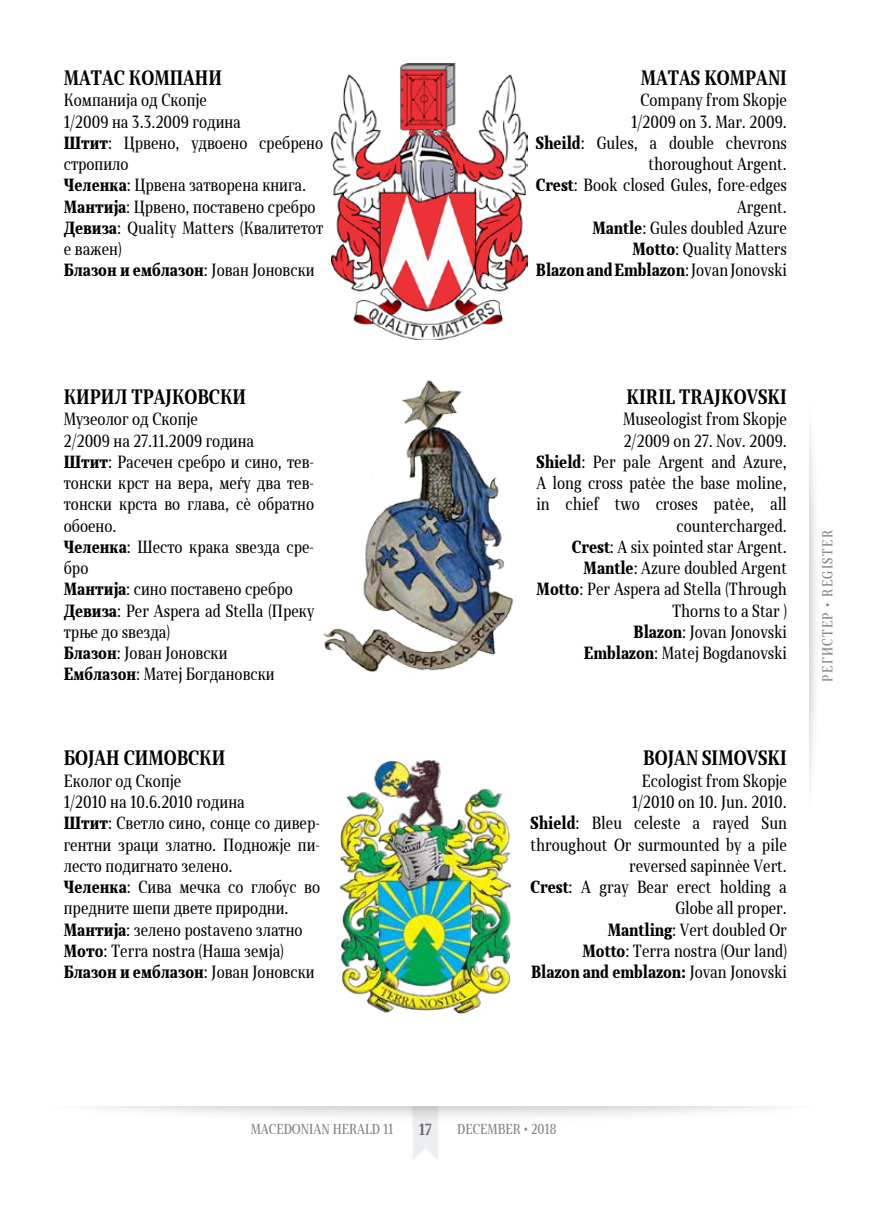
<style>
.page{position:relative;width:872px;height:1212px;background:#fff}
.page>*{position:absolute;margin:0;border:0;box-sizing:border-box;transform-origin:0 0}
.t1{font:700 19.5px "Skola Serif Cn";color:#000}
.t2{font:16.5px/21.3px "Skola Serif Cn";color:#000}
.t3{font:700 15px "Skola Serif Cn";color:#68676c}
.t4{font:13.5px "Skola Serif Cn";color:#818084}
.t5{font:13.5px "Skola Serif Cn";letter-spacing:.1em;color:#818084}
.s1{font-weight:900}
</style>
<div class="page">
<img style="left:332px;top:64px;width:195px;height:276px">
<img style="left:323px;top:380px;width:191px;height:292px">
<img style="left:340px;top:760px;width:171px;height:254px">
<p class="t1" style="left:64px;top:66px;width:160px">МАТАС КОМПАНИ</p>
<p class="t2" style="left:64px;top:90px;width:261px">Компанија од Скопје<br>1/2009 на 3.3.2009 година<br><span class="s1">Штит</span>: Црвено, удвоено сребрено стропило<br><span class="s1">Челенка</span>: Црвена затворена книга.<br><span class="s1">Мантија</span>: Црвено, поставено сребро<br><span class="s1">Девиза</span>: Quality Matters (Квалитетот е важен)<br><span class="s1">Блазон и емблазон</span>: Јован Јоновски</p>
<p class="t1" style="left:64px;top:385px;width:184px">КИРИЛ ТРАЈКОВСКИ</p>
<p class="t2" style="left:64px;top:408px;width:252px">Музеолог од Скопје<br>2/2009 на 27.11.2009 година<br><span class="s1">Штит</span>: Расечен сребро и сино, тев&shy;тонски крст на вера, меѓу два тев&shy;тонски крста во глава, сè обратно обоено.<br><span class="s1">Челенка</span>: Шесто крака ѕвезда сре&shy;бро<br><span class="s1">Мантија</span>: сино поставено сребро<br><span class="s1">Девиза</span>: Per Aspera ad Stella (Преку трње до ѕвезда)<br><span class="s1">Блазон</span>: Јован Јоновски<br><span class="s1">Емблазон</span>: Матеј Богдановски</p>
<p class="t1" style="left:64px;top:747px;width:163px">БОЈАН СИМОВСКИ</p>
<p class="t2" style="left:64px;top:770px;width:258px">Еколог од Скопје<br>1/2010 на 10.6.2010 година<br><span class="s1">Штит</span>: Светло сино, сонце со дивер&shy;гентни зраци златно. Подножје пи&shy;лесто подигнато зелено.<br><span class="s1">Челенка</span>: Сива мечка со глобус во предните шепи двете природни.<br><span class="s1">Мантија</span>: зелено postaveno златнo<br><span class="s1">Мото</span>: Terra nostra (Наша земја)<br><span class="s1">Блазон и емблазон</span>: Јован Јоновски</p>
<p class="t1" style="left:641px;top:66px;width:147px">MATAS KOMPANI</p>
<p class="t2" style="left:536px;top:90px;width:252px;text-align:right">Company from Skopje<br>1/2009 on 3. Mar. 2009.<br><span class="s1">Sheild</span>: Gules, a double chevrons thoroughout Argent.<br><span class="s1">Crest</span>: Book closed Gules, fore-edges<br>Argent.<br><span class="s1">Mantle</span>: Gules doubled Azure<br><span class="s1">Motto</span>: Quality Matters<br><span class="s1">Blazon and Emblazon</span>: Jovan Jonovski</p>
<p class="t1" style="left:626px;top:385px;width:162px">KIRIL TRAJKOVSKI</p>
<p class="t2" style="left:536px;top:408px;width:252px;text-align:right">Museologist from Skopje<br>2/2009 on 27. Nov. 2009.<br><span class="s1">Shield</span>: Per pale Argent and Azure,<br>A long cross patèe the base moline, in chief two croses patèe, all countercharged.<br><span class="s1">Crest</span>: A six pointed star Argent.<br><span class="s1">Mantle</span>: Azure doubled Argent<br><span class="s1">Motto</span>: Per Aspera ad Stella (Through<br>Thorns to a Star )<br><span class="s1">Blazon</span>: Jovan Jonovski<br><span class="s1">Emblazon</span>: Matej Bogdanovski</p>
<p class="t1" style="left:643px;top:747px;width:145px">BOJAN SIMOVSKI</p>
<p class="t2" style="left:530px;top:770px;width:258px;text-align:right">Ecologist from Skopje<br>1/2010 on 10. Jun. 2010.<br><span class="s1">Shield</span>: Bleu celeste a rayed Sun throughout Or surmounted by a pile reversed sapinnèe Vert.<br><span class="s1">Crest</span>: A gray Bear erect holding a<br>Globe all proper.<br><span class="s1">Mantling</span>: Vert doubled Or<br><span class="s1">Motto</span>: Terra nostra (Our land)<br><span class="s1">Blazon and emblazon:</span> Jovan Jonovski</p>
<p class="t5" style="left:819px;top:682px;width:153px;rotate:-90deg">РЕГИСТЕР • REGISTER</p>
<p class="t4" style="left:251px;top:1121px;width:144px">MACEDONIAN HERALD 11</p>
<p class="t3" style="left:419px;top:1120px;width:14px">17</p>
<p class="t4" style="left:457px;top:1121px;width:101px">DECEMBER • 2018</p>
</div>
